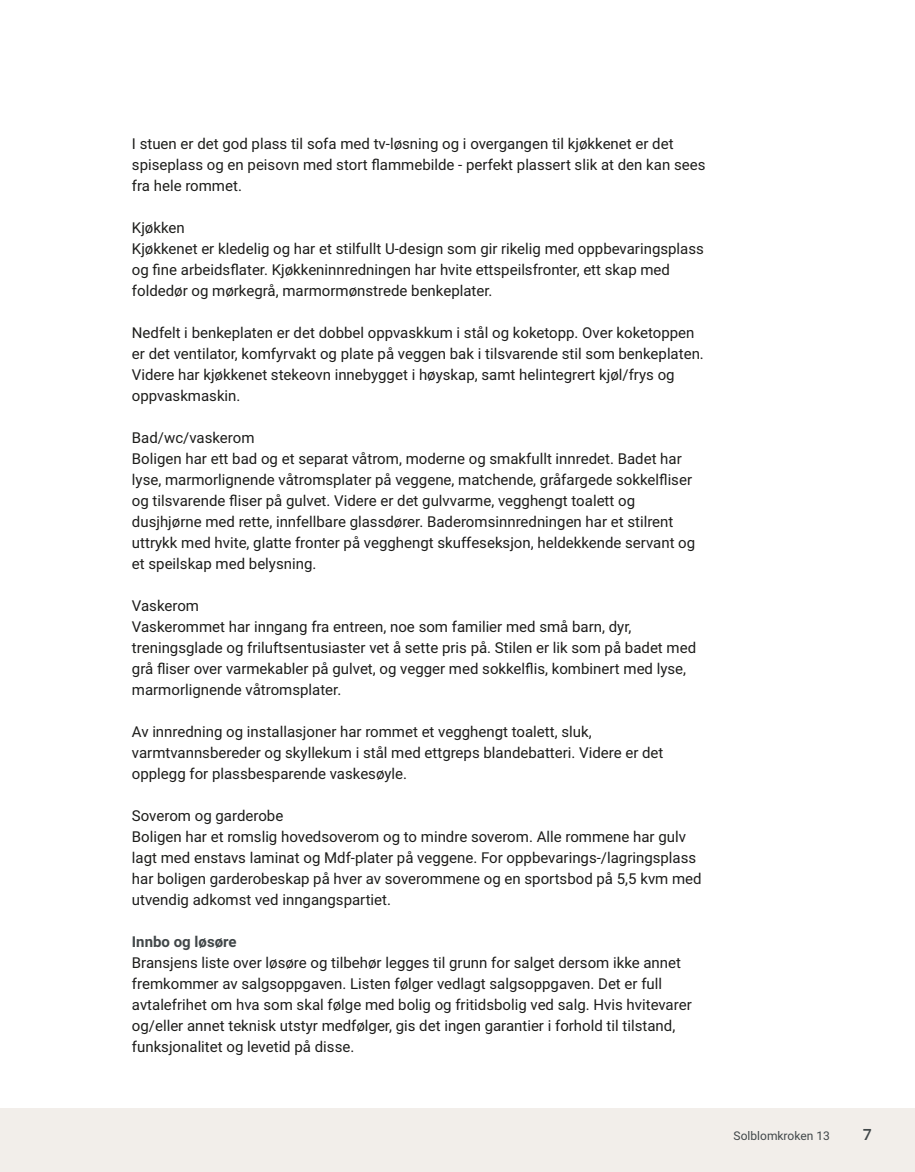
<style>
.page{position:relative;width:915px;height:1172px;background:#fff}
.page>*{position:absolute;margin:0;border:0;box-sizing:border-box;transform-origin:0 0}
.t1{font:700 18px "Arya";color:#414749}
.t2{font:15px/21px "Roboto Vitec";color:#1d1d1b}
.t3{font:700 15px "Roboto Vitec";color:#414749}
.t4{font:12px "Roboto Vitec";color:#414749}
</style>
<div class="page">
<div style="left:0;top:1108px;width:914px;height:64px;background:#f2eeea"></div>
<p class="t2" style="left:132px;top:132px;width:575px">I stuen er det god plass til sofa med tv‑løsning og i overgangen til kjøkkenet er det spiseplass og en peisovn med stort flammebilde ‑ perfekt plassert slik at den kan sees fra hele rommet.</p>
<p class="t2" style="left:132px;top:216px;width:573px">Kjøkken<br>Kjøkkenet er kledelig og har et stilfullt U‑design som gir rikelig med oppbevaringsplass og fine arbeidsflater. Kjøkkeninnredningen har hvite ettspeilsfronter, ett skap med foldedør og mørkegrå, marmormønstrede benkeplater.</p>
<p class="t2" style="left:132px;top:321px;width:573px">Nedfelt i benkeplaten er det dobbel oppvaskkum i stål og koketopp. Over koketoppen er det ventilator, komfyrvakt og plate på veggen bak i tilsvarende stil som benkeplaten.<br>Videre har kjøkkenet stekeovn innebygget i høyskap, samt helintegrert kjøl/frys og oppvaskmaskin.</p>
<p class="t2" style="left:132px;top:426px;width:564px">Bad/wc/vaskerom<br>Boligen har ett bad og et separat våtrom, moderne og smakfullt innredet. Badet har lyse, marmorlignende våtromsplater på veggene, matchende, gråfargede sokkelfliser og tilsvarende fliser på gulvet. Videre er det gulvvarme, vegghengt toalett og dusjhjørne med rette, innfellbare glassdører. Baderomsinnredningen har et stilrent uttrykk med hvite, glatte fronter på vegghengt skuffeseksjon, heldekkende servant og et speilskap med belysning.</p>
<p class="t2" style="left:132px;top:594px;width:565px">Vaskerom<br>Vaskerommet har inngang fra entreen, noe som familier med små barn, dyr, treningsglade og friluftsentusiaster vet å sette pris på. Stilen er lik som på badet med grå fliser over varmekabler på gulvet, og vegger med sokkelflis, kombinert med lyse, marmorlignende våtromsplater.</p>
<p class="t2" style="left:132px;top:720px;width:533px">Av innredning og installasjoner har rommet et vegghengt toalett, sluk, varmtvannsbereder og skyllekum i stål med ettgreps blandebatteri. Videre er det opplegg for plassbesparende vaskesøyle.</p>
<p class="t2" style="left:132px;top:804px;width:571px">Soverom og garderobe<br>Boligen har et romslig hovedsoverom og to mindre soverom. Alle rommene har gulv lagt med enstavs laminat og Mdf‑plater på veggene. For oppbevarings‑/lagringsplass har boligen garderobeskap på hver av soverommene og en sportsbod på 5,5 kvm med utvendig adkomst ved inngangspartiet.</p>
<p class="t3" style="left:132px;top:931px;width:106px">Innbo og løsøre</p>
<p class="t2" style="left:132px;top:951px;width:561px">Bransjens liste over løsøre og tilbehør legges til grunn for salget dersom ikke annet fremkommer av salgsoppgaven. Listen følger vedlagt salgsoppgaven. Det er full avtalefrihet om hva som skal følge med bolig og fritidsbolig ved salg. Hvis hvitevarer og/eller annet teknisk utstyr medfølger, gis det ingen garantier i forhold til tilstand, funksjonalitet og levetid på disse.</p>
<p class="t4" style="left:733px;top:1127px;width:98px">Solblomkroken 13</p>
<p class="t1" style="left:862px;top:1123px;width:11px">7</p>
</div>
